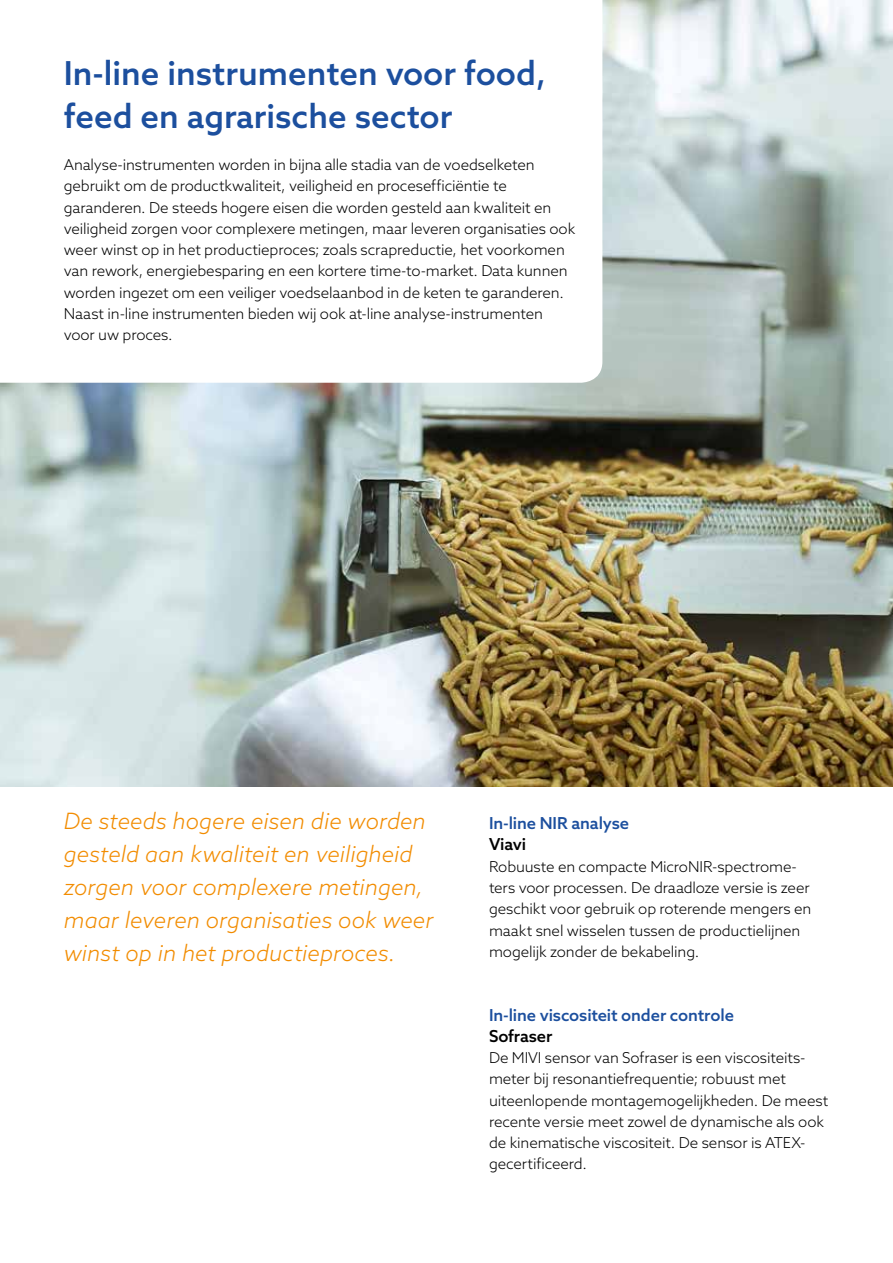
<style>
.page{position:relative;width:893px;height:1263px;background:#fff}
.page>*{position:absolute;margin:0;border:0;box-sizing:border-box;transform-origin:0 0}
.t1{font:500 33px/42.5px "Azo Sans";color:#1c4f9e}
.t2{font:italic 300 22.5px/33px "Azo Sans";color:#f28c00}
.t3{font:500 16.5px "Azo Sans";letter-spacing:-.01em;color:#1c4f9e}
.t4{font:500 16.5px "Azo Sans";letter-spacing:-.01em;color:#000}
.t5{font:300 15px/21.3px "Azo Sans";letter-spacing:-.01em;color:#000}
</style>
<div class="page">
<img style="left:0;top:0;width:893px;height:787px">
<svg style="left:0;top:0;width:602px;height:383px"></svg>
<h1 class="t1" style="left:64px;top:52px;width:484px">In-line instrumenten voor food, feed en agrarische sector</h1>
<p class="t5" style="left:64px;top:154px;width:513px">Analyse-instrumenten worden in bijna alle stadia van de voedselketen gebruikt om de productkwaliteit, veiligheid en procesefficiëntie te garanderen. De steeds hogere eisen die worden gesteld aan kwaliteit en veiligheid zorgen voor complexere metingen, maar leveren organisaties ook weer winst op in het productieproces; zoals scrapreductie, het voorkomen van rework, energiebesparing en een kortere time-to-market. Data kunnen worden ingezet om een veiliger voedselaanbod in de keten te garanderen.<br>Naast in-line instrumenten bieden wij ook at-line analyse-instrumenten voor uw proces.</p>
<h2 class="t2" style="left:64px;top:804px;width:371px">De steeds hogere eisen die worden gesteld aan kwaliteit en veiligheid zorgen voor complexere metingen, maar leveren organisaties ook weer winst op in het productieproces.</h2>
<p class="t3" style="left:489px;top:812px;width:142px">In-line NIR analyse</p>
<p class="t4" style="left:489px;top:834px;width:39px">Viavi</p>
<p class="t5" style="left:489px;top:855px;width:324px">Robuuste en compacte MicroNIR-spectrome&shy;ters voor processen. De draadloze versie is zeer geschikt voor gebruik op roterende mengers en maakt snel wisselen tussen de productielijnen mogelijk zonder de bekabeling.</p>
<p class="t3" style="left:489px;top:1004px;width:246px">In-line viscositeit onder controle</p>
<p class="t4" style="left:489px;top:1025px;width:65px">Sofraser</p>
<p class="t5" style="left:489px;top:1047px;width:341px">De MIVI sensor van Sofraser is een viscositeits&shy;meter bij resonantiefrequentie; robuust met uiteenlopende montagemogelijkheden. De meest recente versie meet zowel de dynamische als ook de kinematische viscositeit. De sensor is ATEX&shy;gecertificeerd.</p>
</div>
